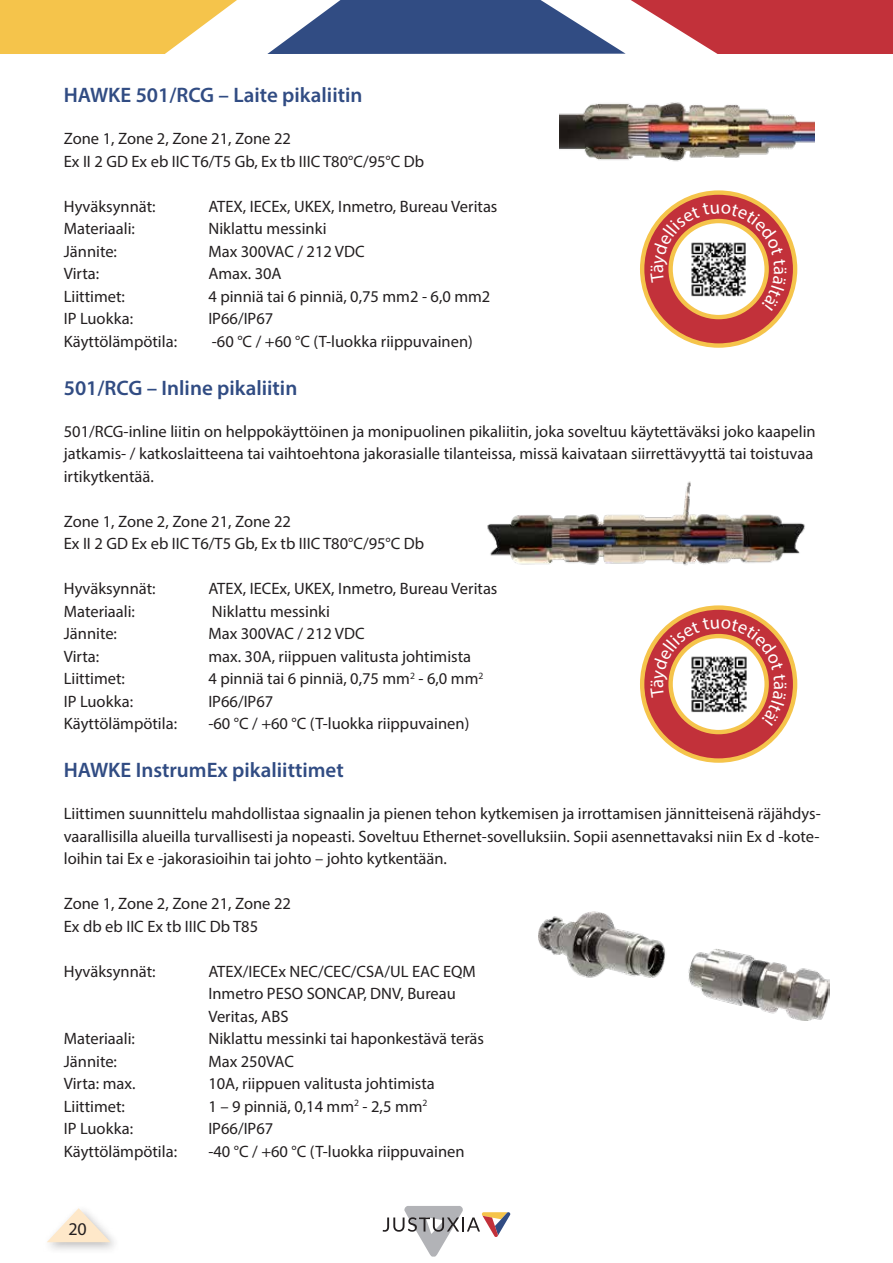
<style>
.page{position:relative;width:893px;height:1263px;background:#fff}
.page>*{position:absolute;margin:0;border:0;box-sizing:border-box;transform-origin:0 0}
.t1{font:600 21px "Myriad Pro";color:#314c83}
.t2{font:18px "Myriad Pro";color:#231f20}
.t3{font:16.5px/22.5px "Myriad Pro";color:#231f20}
</style>
<div class="page">
<svg style="left:0;top:0;width:237px;height:54px;background:#f6cc65"></svg>
<svg style="left:383px;top:1206px;width:127px;height:50px"></svg>
<svg style="left:267px;top:0;width:626px;height:54px"></svg>
<div style="left:42px;top:1203px;width:79px;height:51px;background:#231f20;opacity:.3"></div>
<svg style="left:47px;top:1208px;width:64px;height:34px"></svg>
<img style="left:539px;top:912px;width:290px;height:108px">
<img style="left:559px;top:102px;width:255px;height:60px">
<svg style="left:642px;top:193px;width:153px;height:153px;background:#cc5041"></svg>
<div style="left:640px;top:190px;width:157px;height:158px;border:4px solid #f5c44b;border-radius:50%"></div>
<svg style="left:642px;top:608px;width:153px;height:152px;background:#cb4e41"></svg>
<div style="left:640px;top:605px;width:157px;height:158px;border:4px solid #f5c44b;border-radius:50%"></div>
<img style="left:487px;top:481px;width:318px;height:85px">
<svg style="left:651px;top:203px;width:136px;height:108px"></svg>
<svg style="left:651px;top:618px;width:136px;height:108px"></svg>
<p class="t1" style="left:64px;top:82px;width:300px">HAWKE 501/RCG – Laite pikaliitin</p>
<p class="t3" style="left:64px;top:127px;width:362px">Zone 1, Zone 2, Zone 21, Zone 22<br>Ex II 2 GD Ex eb IIC T6/T5 Gb, Ex tb IIIC T80°C/95°C Db</p>
<p class="t3" style="left:64px;top:194px;width:93px">Hyväksynnät:</p>
<p class="t3" style="left:208px;top:194px;width:291px">ATEX, IECEx, UKEX, Inmetro, Bureau Veritas</p>
<p class="t3" style="left:64px;top:217px;width:73px">Materiaali:</p>
<p class="t3" style="left:208px;top:217px;width:120px">Niklattu messinki</p>
<p class="t3" style="left:64px;top:239px;width:55px">Jännite:</p>
<p class="t3" style="left:208px;top:239px;width:158px">Max 300VAC / 212 VDC</p>
<p class="t3" style="left:64px;top:262px;width:37px">Virta:</p>
<p class="t3" style="left:208px;top:262px;width:75px">Amax. 30A</p>
<p class="t3" style="left:64px;top:284px;width:63px">Liittimet:</p>
<p class="t3" style="left:208px;top:284px;width:284px">4 pinniä tai 6 pinniä, 0,75 mm2 - 6,0 mm2</p>
<p class="t3" style="left:64px;top:307px;width:71px">IP Luokka:</p>
<p class="t3" style="left:208px;top:307px;width:66px">IP66/IP67</p>
<p class="t3" style="left:64px;top:329px;width:115px">Käyttölämpötila:</p>
<p class="t3" style="left:212px;top:329px;width:262px">-60 °C / +60 °C (T-luokka riippuvainen)</p>
<p class="t1" style="left:64px;top:374px;width:235px">501/RCG – Inline pikaliitin</p>
<p class="t3" style="left:64px;top:419px;width:753px">501/RCG-inline liitin on helppokäyttöinen ja monipuolinen pikaliitin, joka soveltuu käytettäväksi joko kaapelin jatkamis- / katkoslaitteena tai vaihtoehtona jakorasialle tilanteissa, missä kaivataan siirrettävyyttä tai toistuvaa irtikytkentää.</p>
<p class="t3" style="left:64px;top:509px;width:362px">Zone 1, Zone 2, Zone 21, Zone 22<br>Ex II 2 GD Ex eb IIC T6/T5 Gb, Ex tb IIIC T80°C/95°C Db</p>
<p class="t3" style="left:64px;top:577px;width:93px">Hyväksynnät:</p>
<p class="t3" style="left:208px;top:577px;width:291px">ATEX, IECEx, UKEX, Inmetro, Bureau Veritas</p>
<p class="t3" style="left:64px;top:599px;width:73px">Materiaali:</p>
<p class="t3" style="left:212px;top:599px;width:120px">Niklattu messinki</p>
<p class="t3" style="left:64px;top:622px;width:55px">Jännite:</p>
<p class="t3" style="left:208px;top:622px;width:158px">Max 300VAC / 212 VDC</p>
<p class="t3" style="left:64px;top:644px;width:37px">Virta:</p>
<p class="t3" style="left:208px;top:644px;width:264px">max. 30A, riippuen valitusta johtimista</p>
<p class="t3" style="left:64px;top:667px;width:63px">Liittimet:</p>
<p class="t3" style="left:208px;top:667px;width:276px">4 pinniä tai 6 pinniä, 0,75 mm<sup>2</sup> - 6,0 mm<sup>2</sup></p>
<p class="t3" style="left:64px;top:689px;width:71px">IP Luokka:</p>
<p class="t3" style="left:208px;top:689px;width:66px">IP66/IP67</p>
<p class="t3" style="left:64px;top:712px;width:115px">Käyttölämpötila:</p>
<p class="t3" style="left:208px;top:712px;width:262px">-60 °C / +60 °C (T-luokka riippuvainen)</p>
<p class="t1" style="left:64px;top:757px;width:282px">HAWKE InstrumEx pikaliittimet</p>
<p class="t3" style="left:64px;top:802px;width:759px;text-align:justify">Liittimen suunnittelu mahdollistaa signaalin ja pienen tehon kytkemisen ja irrottamisen jännitteisenä räjähdys&shy;vaarallisilla alueilla turvallisesti ja nopeasti. Soveltuu Ethernet-sovelluksiin. Sopii asennettavaksi niin Ex d -kote&shy;loihin tai Ex e -jakorasioihin tai johto – johto kytkentään.</p>
<p class="t3" style="left:64px;top:892px;width:229px">Zone 1, Zone 2, Zone 21, Zone 22<br>Ex db eb IIC Ex tb IIIC Db T85</p>
<p class="t3" style="left:64px;top:959px;width:93px">Hyväksynnät:</p>
<p class="t3" style="left:208px;top:959px;width:269px">ATEX/IECEx NEC/CEC/CSA/UL EAC EQM<br>Inmetro PESO SONCAP, DNV, Bureau<br>Veritas, ABS</p>
<p class="t3" style="left:64px;top:1027px;width:73px">Materiaali:</p>
<p class="t3" style="left:208px;top:1027px;width:277px">Niklattu messinki tai haponkestävä teräs</p>
<p class="t3" style="left:64px;top:1049px;width:55px">Jännite:</p>
<p class="t3" style="left:208px;top:1049px;width:87px">Max 250VAC</p>
<p class="t3" style="left:64px;top:1072px;width:73px">Virta: max.</p>
<p class="t3" style="left:208px;top:1072px;width:228px">10A, riippuen valitusta johtimista</p>
<p class="t3" style="left:64px;top:1095px;width:63px">Liittimet:</p>
<p class="t3" style="left:208px;top:1095px;width:221px">1 – 9 pinniä, 0,14 mm<sup>2</sup> - 2,5 mm<sup>2</sup></p>
<p class="t3" style="left:64px;top:1117px;width:71px">IP Luokka:</p>
<p class="t3" style="left:208px;top:1117px;width:66px">IP66/IP67</p>
<p class="t3" style="left:64px;top:1139px;width:115px">Käyttölämpötila:</p>
<p class="t3" style="left:208px;top:1139px;width:258px">-40 °C / +60 °C (T-luokka riippuvainen</p>
<p class="t2" style="left:68px;top:1218px;width:20px">20</p>
</div>
